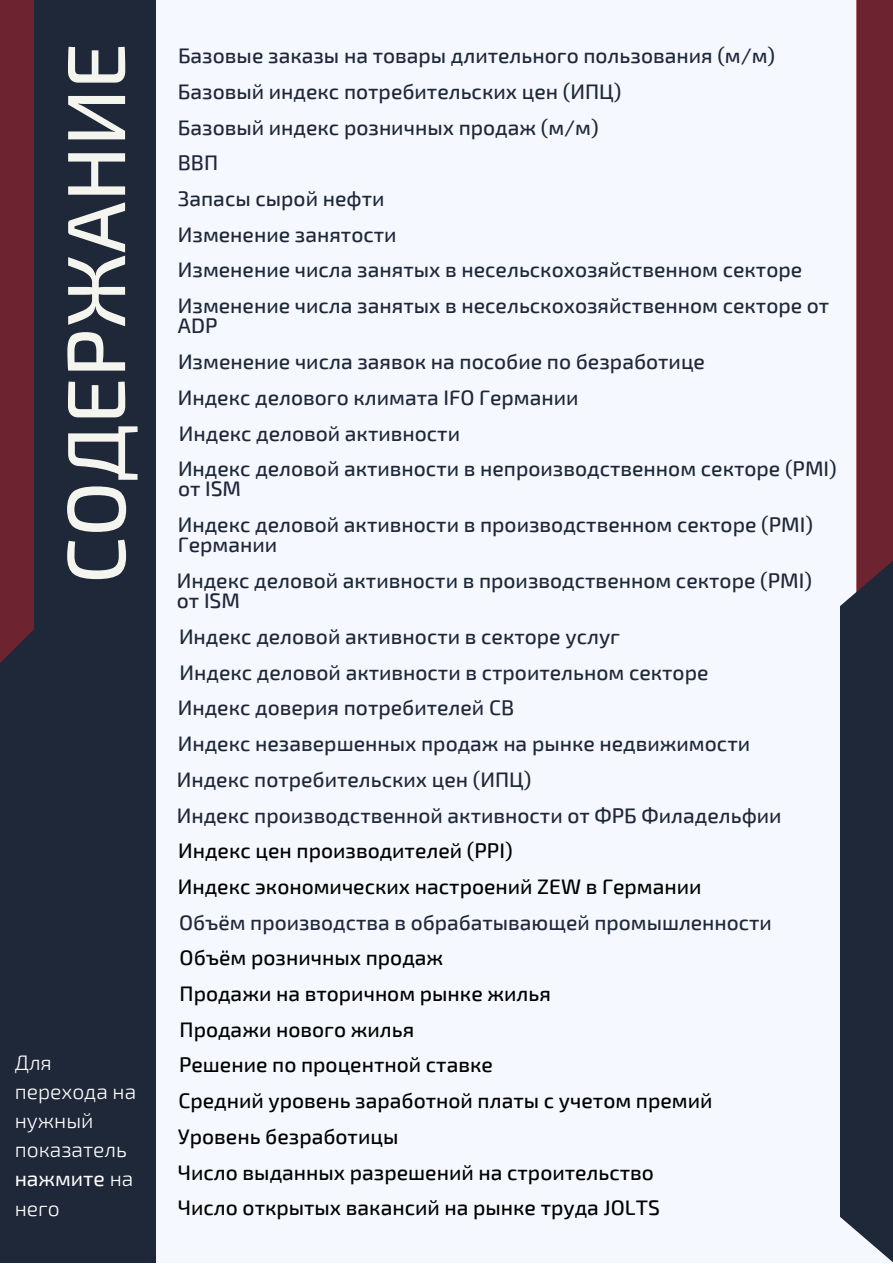
<style>
.page{position:relative;width:893px;height:1264px;background:#fff}
.page>*{position:absolute;margin:0;border:0;box-sizing:border-box;transform-origin:0 0}
.t1{font:500 82.5px "Exo 2";color:#f5f5ef}
.t2{font:500 21px/35.7px "Exo 2";color:#1f2839}
.t3{font:500 21px/35.7px "Exo 2";color:#000}
.t4{font:300 21px/29.2px "Exo 2";color:#fff}
.s1{font-weight:400}
</style>
<div class="page">
<div style="left:0;top:0;width:892px;height:1262px;background:#f5f9ff"></div>
<div style="left:0;top:0;width:155px;height:1262px;background:#1f2839"></div>
<div style="left:0;top:0;width:34px;height:663px;background:#6d2430"></div>
<div style="left:856px;top:0;width:36px;height:1000px;background:#6d2430"></div>
<div style="left:839px;top:539px;width:53px;height:723px;background:#1f2839"></div>
<h1 class="t1" style="left:42px;top:584px;width:542px;rotate:-90deg">СОДЕРЖАНИЕ</h1>
<p class="t4" style="left:15px;top:1046px;width:123px">Для перехода на нужный показатель <span class="s1">нажмите</span> на него</p>
<p class="t2" style="left:178px;top:37px;width:598px">Базовые заказы на товары длительного пользования (м/м)</p>
<p class="t2" style="left:178px;top:73px;width:653px">Базовый индекс потребительских цен (ИПЦ)<br>Базовый индекс розничных продаж (м/м)<br>ВВП<br>Запасы сырой нефти<br>Изменение занятости<br>Изменение числа занятых в несельскохозяйственном секторе Изменение числа занятых в несельскохозяйственном секторе от</p>
<p class="t2" style="left:178px;top:307px;width:660px">ADP<br>Изменение числа заявок на пособие по безработице<br>Индекс делового климата IFO Германии<br>Индекс деловой активности<br>Индекс деловой активности в непроизводственном секторе (PMI)</p>
<p class="t2" style="left:178px;top:470px;width:636px">от ISM<br>Индекс деловой активности в производственном секторе (PMI)</p>
<p class="t2" style="left:177px;top:526px;width:636px">Германии<br>Индекс деловой активности в производственном секторе (PMI)</p>
<p class="t2" style="left:177px;top:582px;width:606px">от ISM<br>Индекс деловой активности в секторе услуг<br>Индекс деловой активности в строительном секторе Индекс доверия потребителей CB<br>Индекс незавершенных продаж на рынке недвижимости Индекс потребительских цен (ИПЦ)<br>Индекс производственной активности от ФРБ Филадельфии</p>
<p class="t3" style="left:178px;top:832px;width:525px">Индекс цен производителей (PPI)<br>Индекс экономических настроений ZEW в Германии</p>
<p class="t2" style="left:179px;top:903px;width:594px">Объём производства в обрабатывающей промышленности</p>
<p class="t3" style="left:179px;top:939px;width:373px">Объём розничных продаж<br>Продажи на вторичном рынке жилья</p>
<p class="t3" style="left:179px;top:1010px;width:236px">Продажи нового жилья</p>
<p class="t3" style="left:178px;top:1046px;width:536px">Решение по процентной ставке<br>Средний уровень заработной платы с учетом премий Уровень безработицы<br>Число выданных разрешений на строительство Число открытых вакансий на рынке труда JOLTS</p>
</div>
